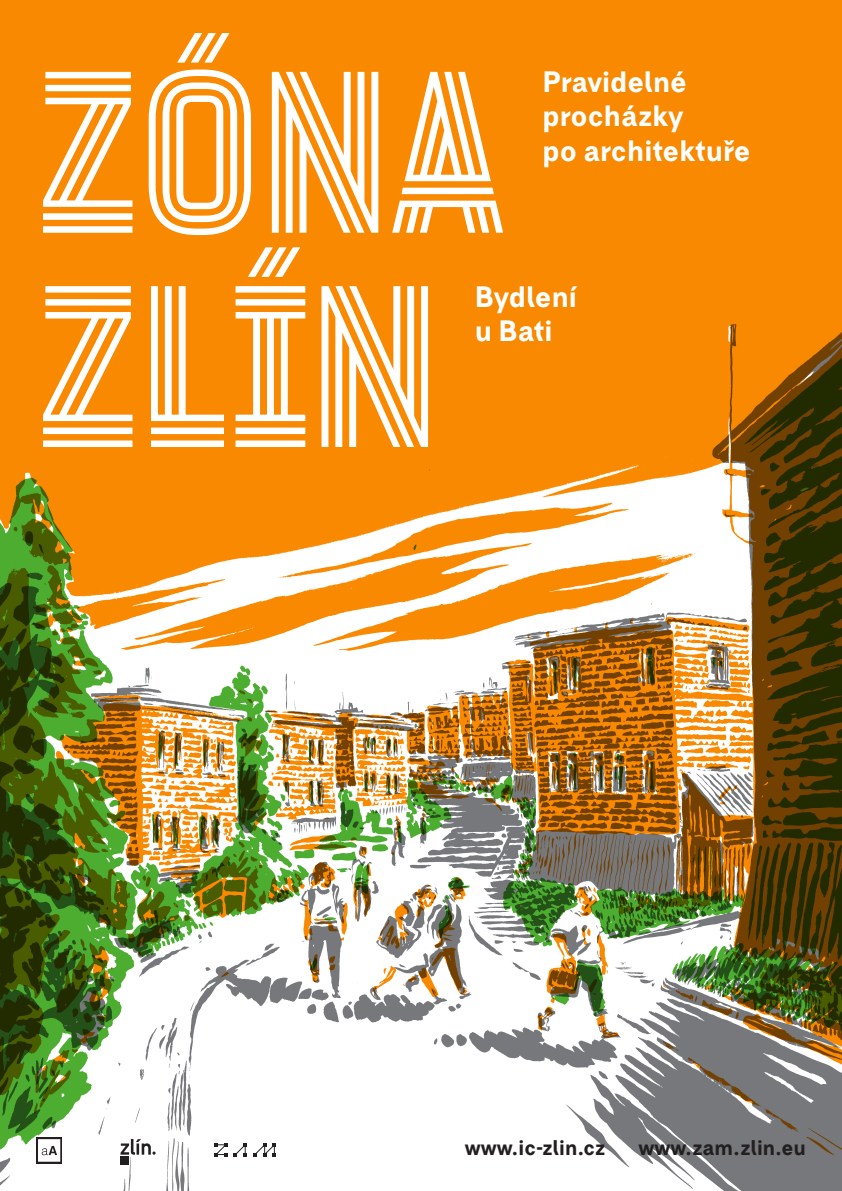
<style>
.page{position:relative;width:842px;height:1191px;background:#fff}
.page>*{position:absolute;margin:0;border:0;box-sizing:border-box;transform-origin:0 0}
.t1{font:231px/214.2px "BC Dres Seven Test C";color:#fff}
.t2{font:700 28.6px/34.3px "BC Falster Grotesk RB";color:#fff}
.t3{font:700 20.6px "BC Falster Grotesk RB";color:#231f20}
</style>
<div class="page">
<img style="left:0;top:0;width:842px;height:1191px">
<img style="left:36px;top:1137px;width:26px;height:26px">
<svg style="left:214px;top:1143px;width:13px;height:13px"></svg>
<svg style="left:234px;top:1143px;width:13px;height:13px"></svg>
<svg style="left:253px;top:1143px;width:23px;height:13px"></svg>
<svg style="left:121px;top:1139px;width:35px;height:26px"></svg>
<h1 class="t1" style="left:36px;top:46px;width:471px">ZÓNA<br>ZLÍN</h1>
<p class="t2" style="left:542px;top:64px;width:210px">Pravidelné procházky<br>po architektuře</p>
<p class="t2" style="left:475px;top:279px;width:104px">Bydlení u Bati</p>
<p class="t3" style="left:465px;top:1134px;width:142px">www.ic-zlin.cz</p>
<p class="t3" style="left:638px;top:1134px;width:169px">www.zam.zlin.eu</p>
</div>
